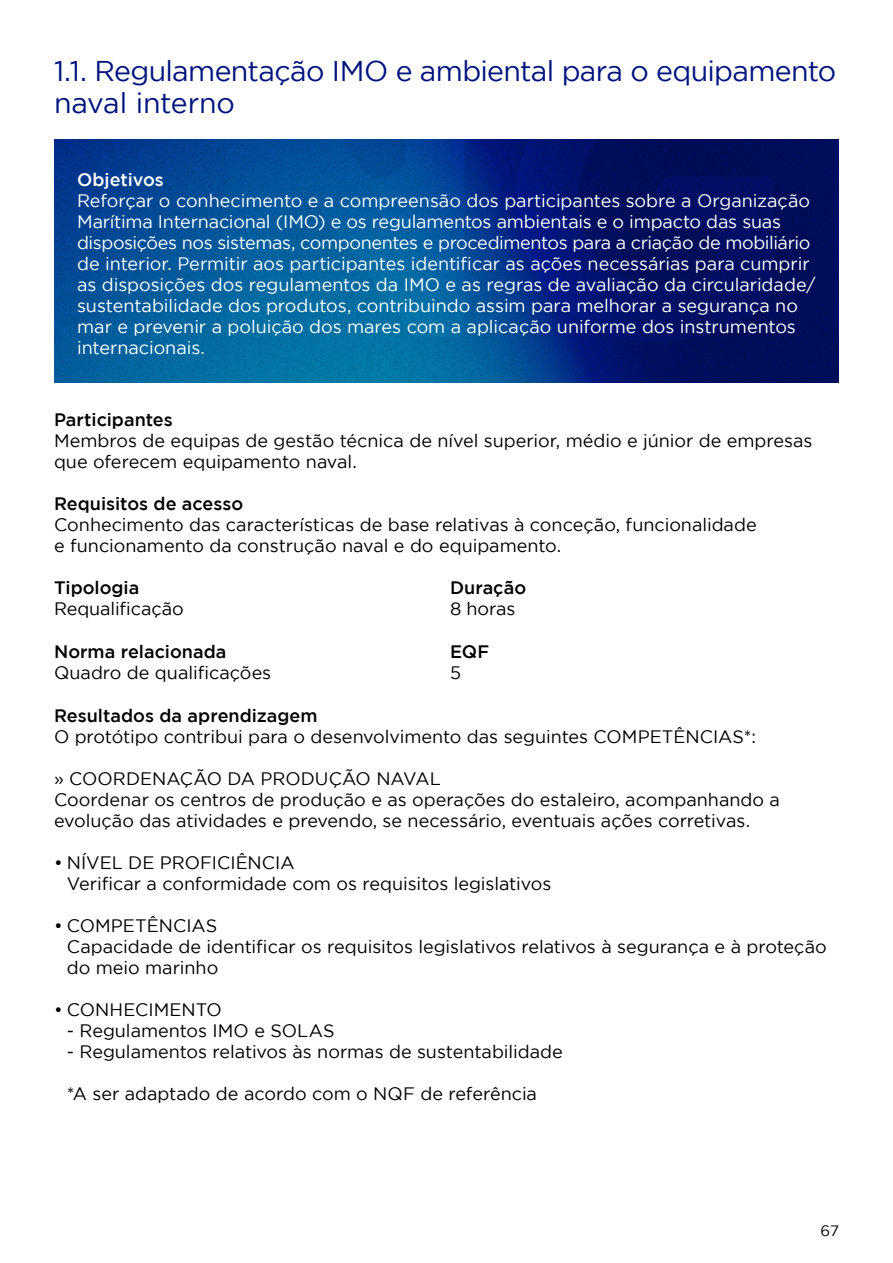
<style>
.page{position:relative;width:893px;height:1263px;background:#fff}
.page>*{position:absolute;margin:0;border:0;box-sizing:border-box;transform-origin:0 0}
.t1{font:28.5px/31.5px "Gotham";letter-spacing:-.02em;color:#01137d}
.t2{font:18px/21px "Gotham";color:#000}
.t3{font:18px/21px "Gotham";letter-spacing:-.005em;color:#fff}
.t4{font:500 18px "Gotham";color:#000}
.t5{font:500 18px "Gotham";letter-spacing:-.005em;color:#fff}
.t6{font:15px "Gotham";color:#000}
</style>
<div class="page">
<img style="left:54px;top:139px;width:785px;height:244px">
<p class="t1" style="left:54px;top:55px;width:784px">1.1. Regulamentação IMO e ambiental para o equipamento naval interno</p>
<p class="t5" style="left:77px;top:169px;width:88px">Objetivos</p>
<p class="t3" style="left:77px;top:190px;width:740px">Reforçar o conhecimento e a compreensão dos participantes sobre a Organização Marítima Internacional (IMO) e os regulamentos ambientais e o impacto das suas disposições nos sistemas, componentes e procedimentos para a criação de mobiliário de interior. Permitir aos participantes identificar as ações necessárias para cumprir as disposições dos regulamentos da IMO e as regras de avaliação da circularidade/ sustentabilidade dos produtos, contribuindo assim para melhorar a segurança no mar e prevenir a poluição dos mares com a aplicação uniforme dos instrumentos internacionais.</p>
<p class="t4" style="left:54px;top:410px;width:120px">Participantes</p>
<p class="t2" style="left:54px;top:430px;width:760px">Membros de equipas de gestão técnica de nível superior, médio e júnior de empresas que oferecem equipamento naval.</p>
<p class="t4" style="left:54px;top:494px;width:191px">Requisitos de acesso</p>
<p class="t2" style="left:54px;top:514px;width:704px">Conhecimento das características de base relativas à conceção, funcionalidade e funcionamento da construção naval e do equipamento.</p>
<p class="t4" style="left:54px;top:577px;width:87px">Tipologia</p>
<p class="t2" style="left:54px;top:598px;width:131px">Requalificação</p>
<p class="t4" style="left:450px;top:577px;width:78px">Duração</p>
<p class="t2" style="left:450px;top:598px;width:67px">8 horas</p>
<p class="t4" style="left:54px;top:641px;width:174px">Norma relacionada</p>
<p class="t2" style="left:54px;top:661px;width:219px">Quadro de qualificações</p>
<p class="t4" style="left:450px;top:641px;width:41px">EQF</p>
<p class="t2" style="left:450px;top:661px;width:13px">5</p>
<p class="t4" style="left:54px;top:705px;width:265px">Resultados da aprendizagem</p>
<p class="t2" style="left:54px;top:725px;width:703px">O protótipo contribui para o desenvolvimento das seguintes COMPETÊNCIAS*:</p>
<p class="t2" style="left:54px;top:767px;width:388px">» COORDENAÇÃO DA PRODUÇÃO NAVAL</p>
<p class="t2" style="left:54px;top:788px;width:727px">Coordenar os centros de produção e as operações do estaleiro, acompanhando a evolução das atividades e prevendo, se necessário, eventuais ações corretivas.</p>
<p class="t2" style="left:67px;top:851px;width:486px;text-indent:-13px">• NÍVEL DE PROFICIÊNCIA<br>Verificar a conformidade com os requisitos legislativos</p>
<p class="t2" style="left:67px;top:914px;width:761px;text-indent:-13px">• COMPETÊNCIAS<br>Capacidade de identificar os requisitos legislativos relativos à segurança e à proteção do meio marinho</p>
<p class="t2" style="left:54px;top:998px;width:169px">• CONHECIMENTO</p>
<p class="t2" style="left:67px;top:1019px;width:269px">- Regulamentos IMO e SOLAS</p>
<p class="t2" style="left:67px;top:1040px;width:497px">- Regulamentos relativos às normas de sustentabilidade</p>
<p class="t2" style="left:67px;top:1082px;width:472px">*A ser adaptado de acordo com o NQF de referência</p>
<p class="t6" style="left:820px;top:1223px;width:20px">67</p>
</div>
